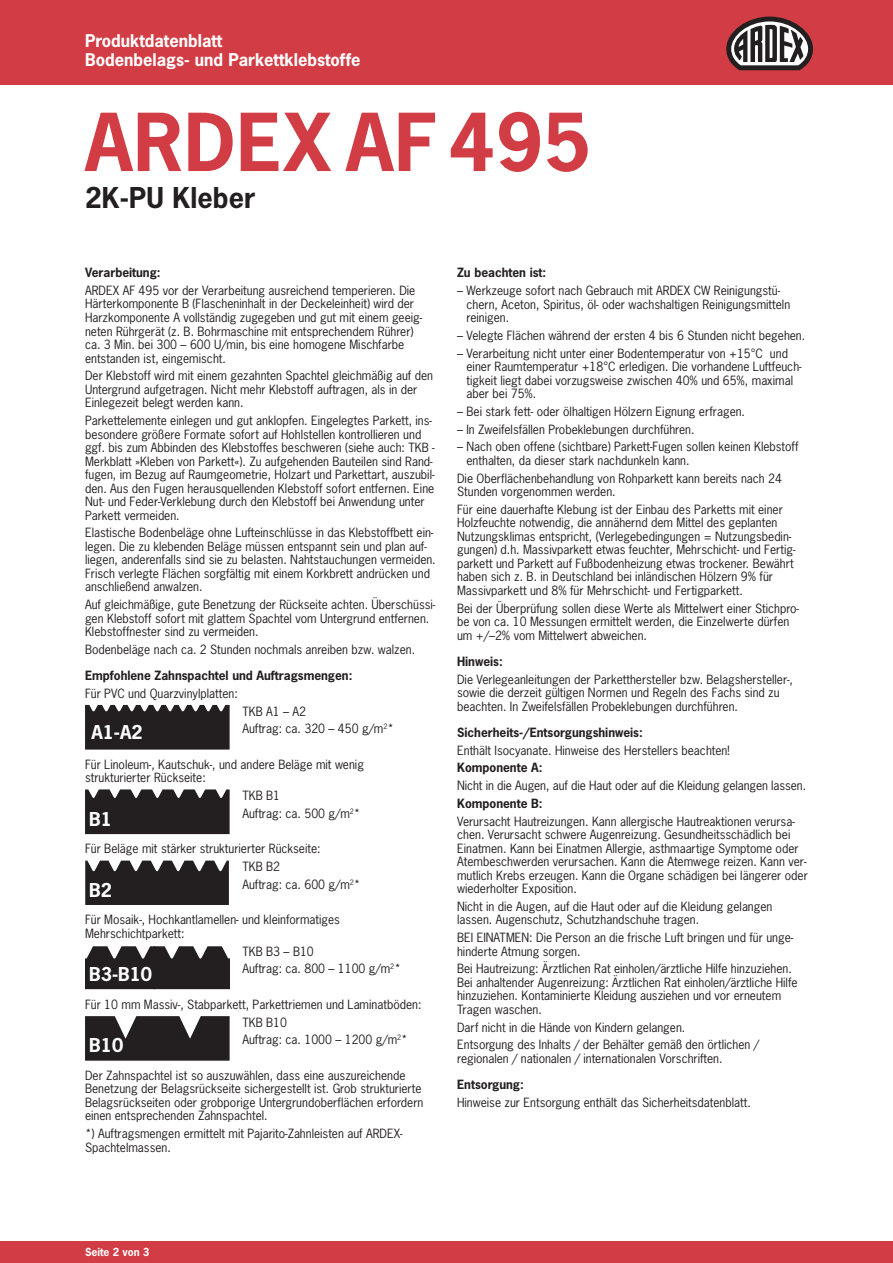
<style>
.page{position:relative;width:893px;height:1263px;background:#fff}
.page>*{position:absolute;margin:0;border:0;box-sizing:border-box;transform-origin:0 0}
.t1{font:700 75px "News Gothic Std";letter-spacing:.015em;color:#d23c44}
.t2{font:700 27px "News Gothic Std";letter-spacing:.005em;color:#231f20}
.t3{font:700 18px "News Gothic Std";color:#fff}
.t4{font:700 16.5px/19.5px "News Gothic Std";color:#fff}
.t5{font:12px/13.5px "News Gothic Std";color:#231f20}
.t6{font:700 12px "News Gothic Std";color:#231f20}
.t7{font:700 10.5px "News Gothic Std";color:#fff}
</style>
<div class="page">
<div style="left:0;top:0;width:893px;height:85px;background:#d23c44"></div>
<div style="left:0;top:1242px;width:893px;height:21px;background:#d23c44"></div>
<svg style="left:85px;top:705px;width:145px;height:44px;background:#2f2b2c"></svg>
<svg style="left:85px;top:789px;width:145px;height:45px;background:#312e2f"></svg>
<svg style="left:85px;top:860px;width:144px;height:45px;background:#383435"></svg>
<svg style="left:85px;top:946px;width:145px;height:43px;background:#363233"></svg>
<svg style="left:85px;top:1016px;width:145px;height:45px;background:#363233"></svg>
<svg style="left:726px;top:17px;width:87px;height:53px"></svg>
<h3 class="t4" style="left:85px;top:31px;width:277px">Produktdatenblatt<br>Bodenbelags- und Parkettklebstoffe</h3>
<h1 class="t1" style="left:85px;top:93px;width:507px">ARDEX AF495</h1>
<h2 class="t2" style="left:85px;top:180px;width:172px">2K-PU Kleber</h2>
<p class="t6" style="left:85px;top:265px;width:77px">Verarbeitung:</p>
<p class="t5" style="left:85px;top:284px;width:339px">ARDEX AF 495 vor der Verarbeitung ausreichend temperieren. Die Härterkomponente B (Flascheninhalt in der Deckeleinheit) wird der Harzkomponente A vollständig zugegeben und gut mit einem geeig&shy;neten Rührgerät (z. B. Bohrmaschine mit entsprechendem Rührer) ca. 3 Min. bei 300 – 600 U/min, bis eine homogene Mischfarbe entstanden ist, eingemischt.</p>
<p class="t5" style="left:85px;top:369px;width:349px">Der Klebstoff wird mit einem gezahnten Spachtel gleichmäßig auf den<br>Untergrund aufgetragen. Nicht mehr Klebstoff auftragen, als in der<br>Einlegezeit belegt werden kann.</p>
<p class="t5" style="left:85px;top:414px;width:351px">Parkettelemente einlegen und gut anklopfen. Eingelegtes Parkett, ins&shy;besondere größere Formate sofort auf Hohlstellen kontrollieren und ggf. bis zum Abbinden des Klebstoffes beschweren (siehe auch: TKB - Merkblatt »Kleben von Parkett«). Zu aufgehenden Bauteilen sind Rand&shy;fugen, im Bezug auf Raumgeometrie, Holzart und Parkettart, auszubil&shy;den. Aus den Fugen herausquellenden Klebstoff sofort entfernen. Eine Nut- und Feder-Verklebung durch den Klebstoff bei Anwendung unter Parkett vermeiden.</p>
<p class="t5" style="left:85px;top:526px;width:352px">Elastische Bodenbeläge ohne Lufteinschlüsse in das Klebstoffbett ein&shy;legen. Die zu klebenden Beläge müssen entspannt sein und plan auf&shy;liegen, anderenfalls sind sie zu belasten. Nahtstauchungen vermeiden.<br>Frisch verlegte Flächen sorgfältig mit einem Korkbrett andrücken und anschließend anwalzen.</p>
<p class="t5" style="left:85px;top:598px;width:352px">Auf gleichmäßige, gute Benetzung der Rückseite achten. Überschüssi&shy;gen Klebstoff sofort mit glattem Spachtel vom Untergrund entfernen.<br>Klebstoffnester sind zu vermeiden.</p>
<p class="t5" style="left:85px;top:642px;width:332px">Bodenbeläge nach ca. 2 Stunden nochmals anreiben bzw. walzen.</p>
<p class="t6" style="left:85px;top:667px;width:269px">Empfohlene Zahnspachtel und Auftragsmengen:</p>
<p class="t5" style="left:85px;top:686px;width:154px">Für PVC und Quarzvinylplatten:</p>
<h3 class="t3" style="left:91px;top:721px;width:53px">A1-A2</h3>
<p class="t5" style="left:242px;top:702px;width:153px;line-height:17.7px">TKB A1 – A2<br>Auftrag: ca. 320 – 450 g/m<sup>2</sup>*</p>
<p class="t5" style="left:85px;top:757px;width:280px">Für Linoleum-, Kautschuk-, und andere Beläge mit wenig strukturierter Rückseite:</p>
<h3 class="t3" style="left:89px;top:807px;width:24px">B1</h3>
<p class="t5" style="left:242px;top:787px;width:120px;line-height:17.7px">TKB B1<br>Auftrag: ca. 500 g/m<sup>2</sup>*</p>
<p class="t5" style="left:85px;top:842px;width:237px">Für Beläge mit stärker strukturierter Rückseite:</p>
<h3 class="t3" style="left:89px;top:878px;width:24px">B2</h3>
<p class="t5" style="left:242px;top:858px;width:120px;line-height:17.7px">TKB B2<br>Auftrag: ca. 600 g/m<sup>2</sup>*</p>
<p class="t5" style="left:85px;top:913px;width:256px">Für Mosaik-, Hochkantlamellen- und kleinformatiges<br>Mehrschichtparkett:</p>
<h3 class="t3" style="left:89px;top:962px;width:64px">B3-B10</h3>
<p class="t5" style="left:242px;top:942px;width:160px;line-height:17.7px">TKB B3 – B10<br>Auftrag: ca. 800 – 1100 g/m<sup>2</sup>*</p>
<p class="t5" style="left:85px;top:997px;width:338px">Für 10 mm Massiv-, Stabparkett, Parkettriemen und Laminatböden:</p>
<h3 class="t3" style="left:89px;top:1033px;width:35px">B10</h3>
<p class="t5" style="left:242px;top:1013px;width:167px;line-height:17.7px">TKB B10<br>Auftrag: ca. 1000 – 1200 g/m<sup>2</sup>*</p>
<p class="t5" style="left:85px;top:1068px;width:340px">Der Zahnspachtel ist so auszuwählen, dass eine auszureichende Benetzung der Belagsrückseite sichergestellt ist. Grob strukturierte Belagsrückseiten oder grobporige Untergrundoberflächen erfordern einen entsprechenden Zahnspachtel.</p>
<p class="t5" style="left:85px;top:1127px;width:319px">*) Auftragsmengen ermittelt mit Pajarito-Zahnleisten auf ARDEX-<br>Spachtelmassen.</p>
<p class="t6" style="left:457px;top:265px;width:91px">Zu beachten ist:</p>
<p class="t5" style="left:466px;top:284px;width:325px;text-indent:-9px">– Werkzeuge sofort nach Gebrauch mit ARDEX CW Reinigungstü&shy;chern, Aceton, Spiritus, öl- oder wachshaltigen Reinigungsmitteln reinigen.</p>
<p class="t5" style="left:457px;top:328px;width:350px">– Velegte Flächen während der ersten 4 bis 6 Stunden nicht begehen.</p>
<p class="t5" style="left:466px;top:346px;width:337px;text-indent:-9px">– Verarbeitung nicht unter einer Bodentemperatur von +15°C und einer Raumtemperatur +18°C erledigen. Die vorhandene Luftfeuch&shy;tigkeit liegt dabei vorzugsweise zwischen 40% und 65%, maximal aber bei 75%.</p>
<p class="t5" style="left:457px;top:404px;width:289px">– Bei stark fett- oder ölhaltigen Hölzern Eignung erfragen.</p>
<p class="t5" style="left:457px;top:422px;width:239px">– In Zweifelsfällen Probeklebungen durchführen.</p>
<p class="t5" style="left:466px;top:440px;width:334px;text-indent:-9px">– Nach oben offene (sichtbare) Parkett-Fugen sollen keinen Klebstoff enthalten, da dieser stark nachdunkeln kann.</p>
<p class="t5" style="left:457px;top:471px;width:326px">Die Oberflächenbehandlung von Rohparkett kann bereits nach 24<br>Stunden vorgenommen werden.</p>
<p class="t5" style="left:457px;top:502px;width:340px">Für eine dauerhafte Klebung ist der Einbau des Parketts mit einer Holzfeuchte notwendig, die annähernd dem Mittel des geplanten Nutzungsklimas entspricht, (Verlegebedingungen = Nutzungsbedin&shy;gungen) d.h. Massivparkett etwas feuchter, Mehrschicht- und Fertig&shy;parkett und Parkett auf Fußbodenheizung etwas trockener. Bewährt haben sich z. B. in Deutschland bei inländischen Hölzern 9% für Massivparkett und 8% für Mehrschicht- und Fertigparkett.</p>
<p class="t5" style="left:457px;top:601px;width:343px">Bei der Überprüfung sollen diese Werte als Mittelwert einer Stichpro&shy;be von ca. 10 Messungen ermittelt werden, die Einzelwerte dürfen um +/–2% vom Mittelwert abweichen.</p>
<p class="t6" style="left:457px;top:653px;width:47px">Hinweis:</p>
<p class="t5" style="left:457px;top:672px;width:337px">Die Verlegeanleitungen der Parketthersteller bzw. Belagshersteller-, sowie die derzeit gültigen Normen und Regeln des Fachs sind zu beachten. In Zweifelsfällen Probeklebungen durchführen.</p>
<p class="t6" style="left:457px;top:724px;width:187px">Sicherheits-/Entsorgungshinweis:</p>
<p class="t5" style="left:457px;top:743px;width:274px">Enthält Isocyanate. Hinweise des Herstellers beachten!</p>
<p class="t6" style="left:457px;top:760px;width:87px">Komponente A:</p>
<p class="t5" style="left:457px;top:779px;width:350px">Nicht in die Augen, auf die Haut oder auf die Kleidung gelangen lassen.</p>
<p class="t6" style="left:457px;top:795px;width:87px">Komponente B:</p>
<p class="t5" style="left:457px;top:814px;width:352px">Verursacht Hautreizungen. Kann allergische Hautreaktionen verursa&shy;chen. Verursacht schwere Augenreizung. Gesundheitsschädlich bei Einatmen. Kann bei Einatmen Allergie, asthmaartige Symptome oder Atembeschwerden verursachen. Kann die Atemwege reizen. Kann ver&shy;mutlich Krebs erzeugen. Kann die Organe schädigen bei längerer oder wiederholter Exposition.</p>
<p class="t5" style="left:457px;top:899px;width:317px">Nicht in die Augen, auf die Haut oder auf die Kleidung gelangen lassen. Augenschutz, Schutzhandschuhe tragen.</p>
<p class="t5" style="left:457px;top:931px;width:338px">BEI EINATMEN: Die Person an die frische Luft bringen und für unge&shy;hinderte Atmung sorgen.</p>
<p class="t5" style="left:457px;top:962px;width:342px">Bei Hautreizung: Ärztlichen Rat einholen/ärztliche Hilfe hinzuziehen.<br>Bei anhaltender Augenreizung: Ärztlichen Rat einholen/ärztliche Hilfe hinzuziehen. Kontaminierte Kleidung ausziehen und vor erneutem Tragen waschen.</p>
<p class="t5" style="left:457px;top:1018px;width:304px;line-height:17.7px">Darf nicht in die Hände von Kindern gelangen.<br>Entsorgung des Inhalts / der Behälter gemäß den örtlichen /</p>
<p class="t5" style="left:457px;top:1051px;width:267px">regionalen / nationalen / internationalen Vorschriften.</p>
<p class="t6" style="left:457px;top:1076px;width:68px">Entsorgung:</p>
<p class="t5" style="left:457px;top:1095px;width:295px">Hinweise zur Entsorgung enthält das Sicherheitsdatenblatt.</p>
<p class="t7" style="left:85px;top:1245px;width:66px">Seite 2 von 3</p>
</div>
